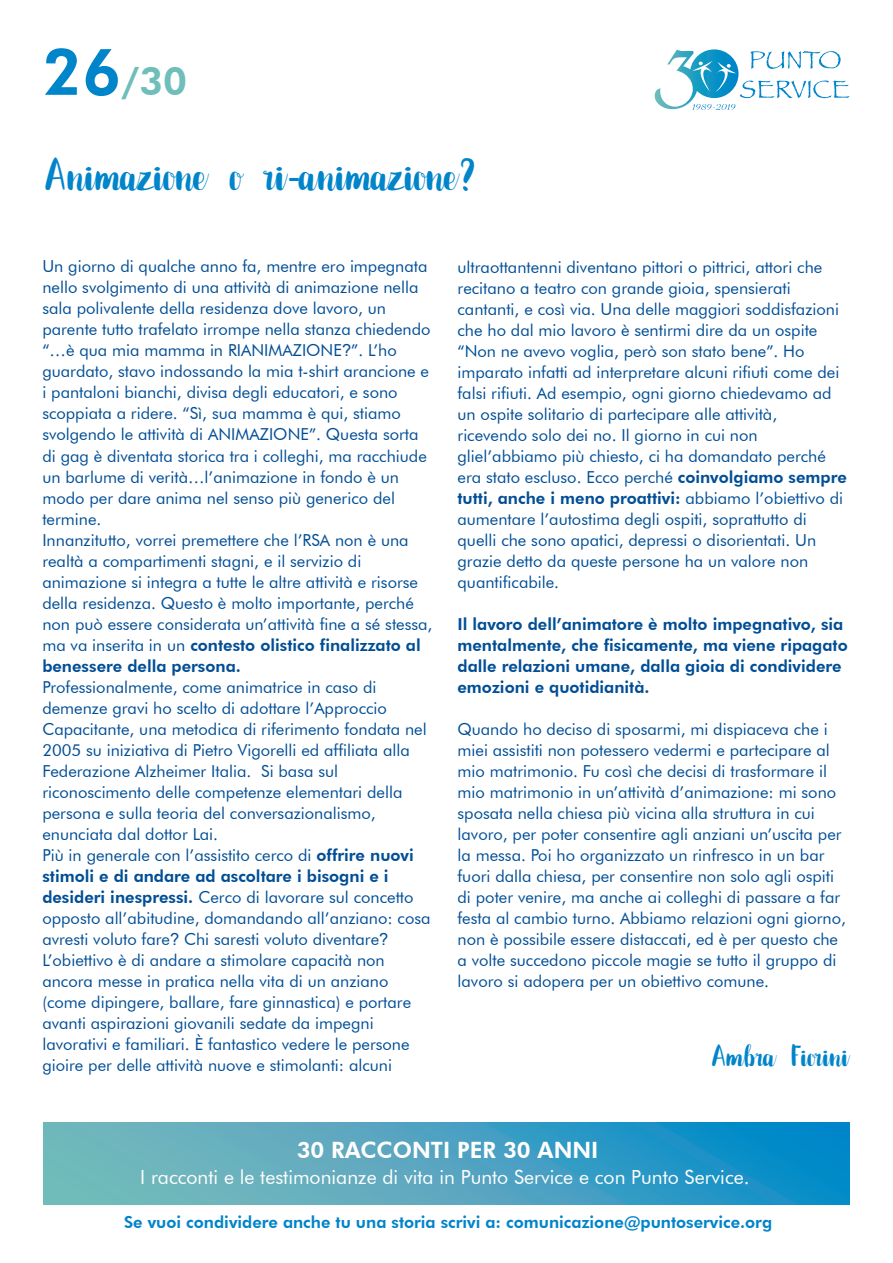
<style>
.page{position:relative;width:893px;height:1263px;background:#fff}
.page>*{position:absolute;margin:0;border:0;box-sizing:border-box;transform-origin:0 0}
.t1{font:45px "Bettalia";color:#0084ca}
.t2{font:800 39px "Futura BT";color:#6fbeba}
.t3{font:30px "Bettalia";color:#0084ca}
.t4{font:800 22.5px "Futura BT";color:#fff}
.t5{font:19.5px "Futura BT";color:#fff}
.t6{font:16.5px/21px "Futura BT";color:#014e96}
.t7{font:800 16.5px/21px "Futura BT";color:#014e96}
.t8{font:800 16.5px "Futura BT";color:#0084ca}
.s1{font-size:64.5px;color:#0084ca}
.s2{font-family:"Arial"}
.s3{font-weight:800}
</style>
<div class="page">
<svg style="left:655px;top:49px;width:194px;height:61px"></svg>
<svg style="left:44px;top:1122px;width:805px;height:83px;background:#47a3c1"></svg>
<h2 class="t2" style="left:42px;top:57px;width:146px"><span class="s1">26</span>/30</h2>
<h1 class="t1" style="left:46px;top:146px;width:432px">Animazione o ri-animazione?</h1>
<p class="t6" style="left:42px;top:256px;width:392px">Un giorno di qualche anno fa, mentre ero impegnata nello svolgimento di una attività di animazione nella sala polivalente della residenza dove lavoro, un parente tutto trafelato irrompe nella stanza chiedendo “…è qua mia mamma in RIANIMAZIONE<span class="s2">?</span>”. L’ho guardato, stavo indossando la mia t-shirt arancione e i pantaloni bianchi, divisa degli educatori, e sono scoppiata a ridere. “Sì, sua mamma è qui, stiamo svolgendo le attività di ANIMAZIONE”. Questa sorta di gag è diventata storica tra i colleghi, ma racchiude un barlume di verità…l’animazione in fondo è un modo per dare anima nel senso più generico del termine.<br>Innanzitutto, vorrei premettere che l’RSA non è una realtà a compartimenti stagni, e il servizio di animazione si integra a tutte le altre attività e risorse della residenza. Questo è molto importante, perché non può essere considerata un’attività fine a sé stessa, ma va inserita in un <span class="s3">contesto olistico finalizzato al benessere della persona.</span></p>
<p class="t6" style="left:42px;top:676px;width:390px">Professionalmente, come animatrice in caso di demenze gravi ho scelto di adottare l’Approccio Capacitante, una metodica di riferimento fondata nel 2005 su iniziativa di Pietro Vigorelli ed affiliata alla Federazione Alzheimer Italia. Si basa sul riconoscimento delle competenze elementari della persona e sulla teoria del conversazionalismo, enunciata dal dottor Lai.<br>Più in generale con l’assistito cerco di <span class="s3">offrire nuovi stimoli e di andare ad ascoltare i bisogni e i desideri inespressi.</span> Cerco di lavorare sul concetto opposto all’abitudine, domandando all’anziano: cosa avresti voluto fare<span class="s2">?</span> Chi saresti voluto diventare<span class="s2">?<br></span>L’obiettivo è di andare a stimolare capacità non ancora messe in pratica nella vita di un anziano (come dipingere, ballare, fare ginnastica) e portare avanti aspirazioni giovanili sedate da impegni lavorativi e familiari. È fantastico vedere le persone gioire per delle attività nuove e stimolanti: alcuni</p>
<p class="t6" style="left:457px;top:256px;width:391px">ultraottantenni diventano pittori o pittrici, attori che recitano a teatro con grande gioia, spensierati cantanti, e così via. Una delle maggiori soddisfazioni che ho dal mio lavoro è sentirmi dire da un ospite “Non ne avevo voglia, però son stato bene”. Ho imparato infatti ad interpretare alcuni rifiuti come dei falsi rifiuti. Ad esempio, ogni giorno chiedevamo ad un ospite solitario di partecipare alle attività, ricevendo solo dei no. Il giorno in cui non gliel’abbiamo più chiesto, ci ha domandato perché era stato escluso. Ecco perché <span class="s3">coinvolgiamo sempre tutti, anche i meno proattivi:</span> abbiamo l’obiettivo di aumentare l’autostima degli ospiti, soprattutto di quelli che sono apatici, depressi o disorientati. Un grazie detto da queste persone ha un valore non quantificabile.</p>
<p class="t7" style="left:457px;top:613px;width:392px">Il lavoro dell’animatore è molto impegnativo, sia mentalmente, che fisicamente, ma viene ripagato dalle relazioni umane, dalla gioia di condividere emozioni e quotidianità.</p>
<p class="t6" style="left:457px;top:718px;width:390px">Quando ho deciso di sposarmi, mi dispiaceva che i miei assistiti non potessero vedermi e partecipare al mio matrimonio. Fu così che decisi di trasformare il mio matrimonio in un’attività d’animazione: mi sono sposata nella chiesa più vicina alla struttura in cui lavoro, per poter consentire agli anziani un’uscita per la messa. Poi ho organizzato un rinfresco in un bar fuori dalla chiesa, per consentire non solo agli ospiti di poter venire, ma anche ai colleghi di passare a far festa al cambio turno. Abbiamo relazioni ogni giorno, non è possibile essere distaccati, ed è per questo che a volte succedono piccole magie se tutto il gruppo di lavoro si adopera per un obiettivo comune.</p>
<h3 class="t3" style="left:712px;top:1037px;width:139px">Ambra Fiorini</h3>
<h3 class="t4" style="left:297px;top:1136px;width:303px">30 RACCONTI PER 30 ANNI</h3>
<p class="t5" style="left:140px;top:1165px;width:611px">I racconti e le testimonianze di vita in Punto Service e con Punto Service.</p>
<p class="t8" style="left:124px;top:1212px;width:650px">Se vuoi condividere anche tu una storia scrivi a: comunicazione@puntoservice.org</p>
</div>
